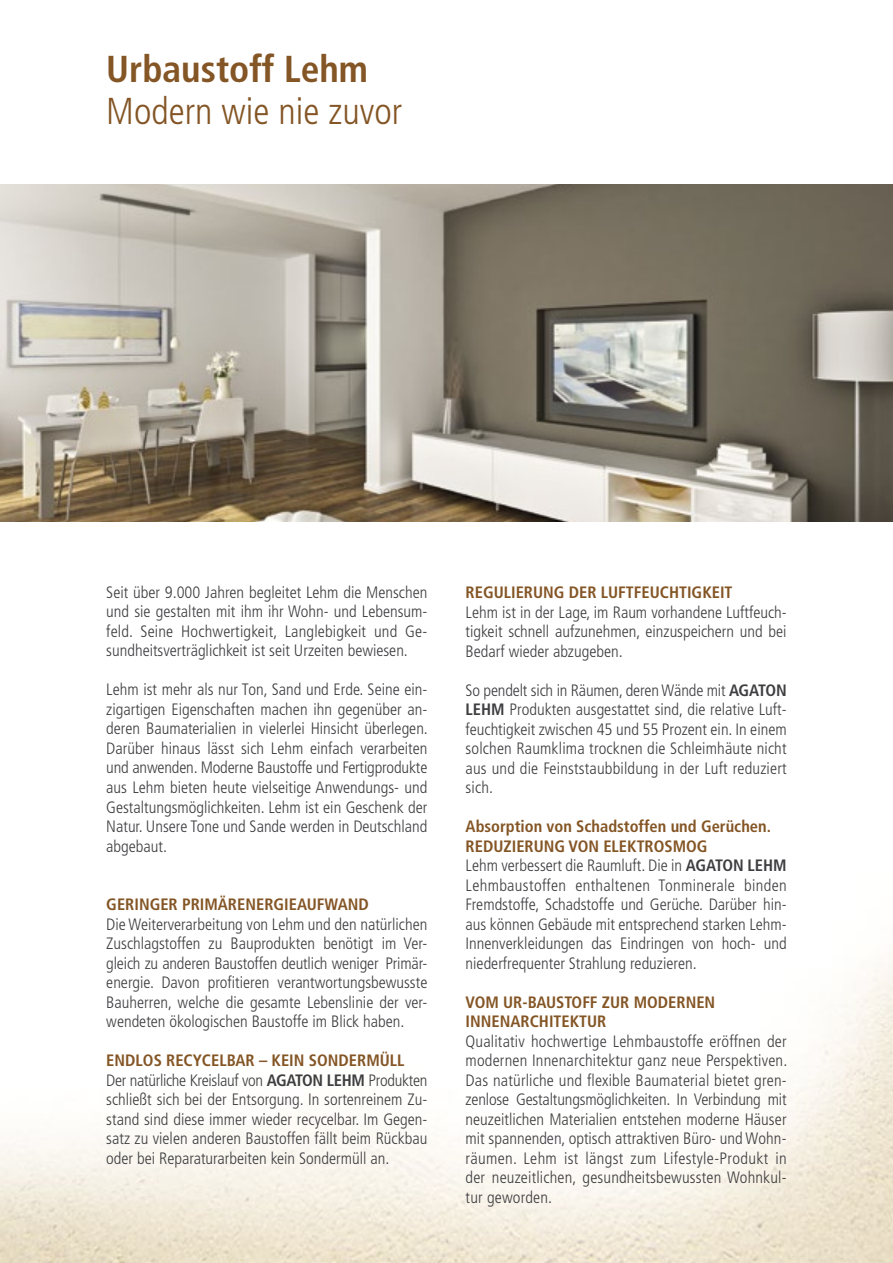
<style>
.page{position:relative;width:893px;height:1263px;background:#fff}
.page>*{position:absolute;margin:0;border:0;box-sizing:border-box;transform-origin:0 0}
.t1{font:300 condensed 37.5px "Frutiger";color:#845525}
.t2{font:700 condensed 37.5px "Frutiger";color:#845525}
.t3{font:300 condensed 16.5px/19.5px "Frutiger";color:#3e3d40;text-align:justify}
.t4{font:700 condensed 16.5px/19.5px "Frutiger";color:#845525}
.s1{font-weight:700;color:#845525}
.s2{font-weight:700}
</style>
<div class="page">
<img style="left:0;top:184px;width:893px;height:338px">
<h1 class="t2" style="left:106px;top:47px;width:263px">Urbaustoff Lehm</h1>
<h1 class="t1" style="left:106px;top:90px;width:297px">Modern wie nie zuvor</h1>
<p class="t3" style="left:106px;top:583px;width:323px">Seit über 9.000 Jahren begleitet Lehm die Menschen und sie gestalten mit ihm ihr Wohn- und Lebensum&shy;feld. Seine Hochwertigkeit, Langlebigkeit und Ge&shy;sundheitsverträglichkeit ist seit Urzeiten bewiesen.</p>
<p class="t3" style="left:106px;top:680px;width:323px">Lehm ist mehr als nur Ton, Sand und Erde. Seine ein&shy;zigartigen Eigenschaften machen ihn gegenüber an&shy;deren Baumaterialien in vielerlei Hinsicht überlegen.<br>Darüber hinaus lässt sich Lehm einfach verarbeiten und anwenden. Moderne Baustoffe und Fertigprodukte aus Lehm bieten heute vielseitige Anwendungs- und Gestaltungsmöglichkeiten. Lehm ist ein Geschenk der Natur. Unsere Tone und Sande werden in Deutschland abgebaut.</p>
<p class="t4" style="left:106px;top:894px;width:264px">GERINGER PRIMÄRENERGIEAUFWAND</p>
<p class="t3" style="left:106px;top:914px;width:323px">Die Weiterverarbeitung von Lehm und den natürlichen Zuschlagstoffen zu Bauprodukten benötigt im Ver&shy;gleich zu anderen Baustoffen deutlich weniger Primär&shy;energie. Davon profitieren verantwortungsbewusste Bauherren, welche die gesamte Lebenslinie der ver&shy;wendeten ökologischen Baustoffe im Blick haben.</p>
<p class="t3" style="left:106px;top:1051px;width:323px;text-align:left"><span class="s1">ENDLOS RECYCELBAR – KEIN SONDERMÜLL </span>Der natürliche Kreislauf von <span class="s2">AGATON LEHM</span> Produkten schließt sich bei der Entsorgung. In sortenreinem Zu&shy;stand sind diese immer wieder recycelbar. Im Gegen&shy;satz zu vielen anderen Baustoffen fällt beim Rückbau oder bei Reparaturarbeiten kein Sondermüll an.</p>
<p class="t4" style="left:466px;top:582px;width:268px">REGULIERUNG DER LUFTFEUCHTIGKEIT</p>
<p class="t3" style="left:466px;top:602px;width:323px">Lehm ist in der Lage, im Raum vorhandene Luftfeuch&shy;tigkeit schnell aufzunehmen, einzuspeichern und bei Bedarf wieder abzugeben.</p>
<p class="t3" style="left:466px;top:680px;width:323px">So pendelt sich in Räumen, deren Wände mit <span class="s2">AGATON LEHM</span> Produkten ausgestattet sind, die relative Luft&shy;feuchtigkeit zwischen 45 und 55 Prozent ein. In einem solchen Raumklima trocknen die Schleimhäute nicht aus und die Feinststaubbildung in der Luft reduziert sich.</p>
<p class="t3" style="left:466px;top:817px;width:323px;text-align:left"><span class="s1">Absorption von Schadstoffen und Gerüchen.<br>REDUZIERUNG VON ELEKTROSMOG<br></span>Lehm verbessert die Raumluft. Die in <span class="s2">AGATON LEHM </span>Lehmbaustoffen enthaltenen Tonminerale binden Fremdstoffe, Schadstoffe und Gerüche. Darüber hin&shy;aus können Gebäude mit entsprechend starken Lehm-Innenverkleidungen das Eindringen von hoch- und niederfrequenter Strahlung reduzieren.</p>
<p class="t4" style="left:466px;top:992px;width:251px">VOM UR-BAUSTOFF ZUR MODERNEN<br>INNENARCHITEKTUR</p>
<p class="t3" style="left:466px;top:1031px;width:323px">Qualitativ hochwertige Lehmbaustoffe eröffnen der modernen Innenarchitektur ganz neue Perspektiven.<br>Das natürliche und flexible Baumaterial bietet gren&shy;zenlose Gestaltungsmöglichkeiten. In Verbindung mit neuzeitlichen Materialien entstehen moderne Häuser mit spannenden, optisch attraktiven Büro- und Wohn&shy;räumen. Lehm ist längst zum Lifestyle-Produkt in der neuzeitlichen, gesundheitsbewussten Wohnkul&shy;tur geworden.</p>
</div>
